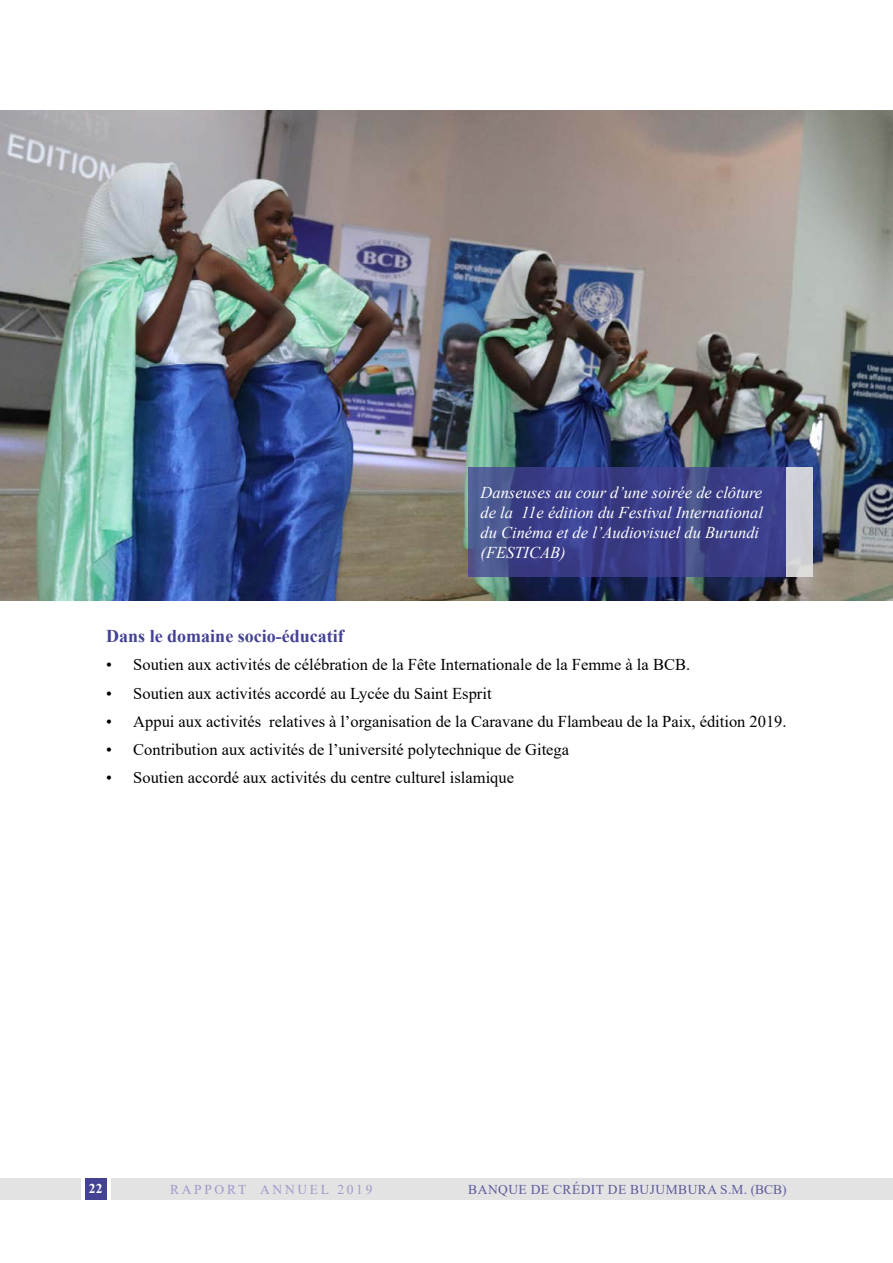
<style>
.page{position:relative;width:893px;height:1263px;background:#fff}
.page>*{position:absolute;margin:0;border:0;box-sizing:border-box;transform-origin:0 0}
.t1{font:700 18px "Times New Roman";color:#444294}
.t2{font:16.5px "Times New Roman";color:#000}
.t3{font:italic 16.5px/19.8px "Times New Roman";color:#fff}
.t4{font:13.5px "Times New Roman";letter-spacing:.035em;color:#5b5b9e}
.t5{font:13.5px "Times New Roman";letter-spacing:.2em;color:#9e9acb}
.t6{font:700 13.5px "Times New Roman";color:#fff}
</style>
<div class="page">
<div style="left:111px;top:1178px;width:782px;height:21px;background:#e3e3e3"></div>
<div style="left:0;top:1178px;width:81px;height:21px;background:#e3e3e3"></div>
<div style="left:85px;top:1178px;width:21px;height:21px;background:#444294"></div>
<img style="left:0;top:110px;width:893px;height:490px">
<svg style="left:468px;top:468px;width:319px;height:109px;background:#3e438a"></svg>
<div style="left:787px;top:468px;width:26px;height:109px;background:#cfd0d7"></div>
<p class="t3" style="left:480px;top:483px;width:284px">Danseuses au cour d’une soirée de clôture de la 11e édition du Festival International du Cinéma et de l’Audiovisuel du Burundi (FESTICAB)</p>
<p class="t1" style="left:106px;top:623px;width:239px">Dans le domaine socio-éducatif</p>
<p class="t2" style="left:106px;top:653px;width:585px">• Soutien aux activités de célébration de la Fête Internationale de la Femme à la BCB.</p>
<p class="t2" style="left:106px;top:681px;width:387px">• Soutien aux activités accordé au Lycée du Saint Esprit</p>
<p class="t2" style="left:106px;top:710px;width:682px">• Appui aux activités relatives à l’organisation de la Caravane du Flambeau de la Paix, édition 2019.</p>
<p class="t2" style="left:106px;top:738px;width:464px">• Contribution aux activités de l’université polytechnique de Gitega</p>
<p class="t2" style="left:106px;top:766px;width:409px">• Soutien accordé aux activités du centre culturel islamique</p>
<p class="t6" style="left:89px;top:1179px;width:15px">22</p>
<p class="t5" style="left:170px;top:1179px;width:204px">RAPPORT ANNUEL 2019</p>
<p class="t4" style="left:468px;top:1180px;width:320px">BANQUE DE CRÉDIT DE BUJUMBURA S.M. (BCB)</p>
</div>
